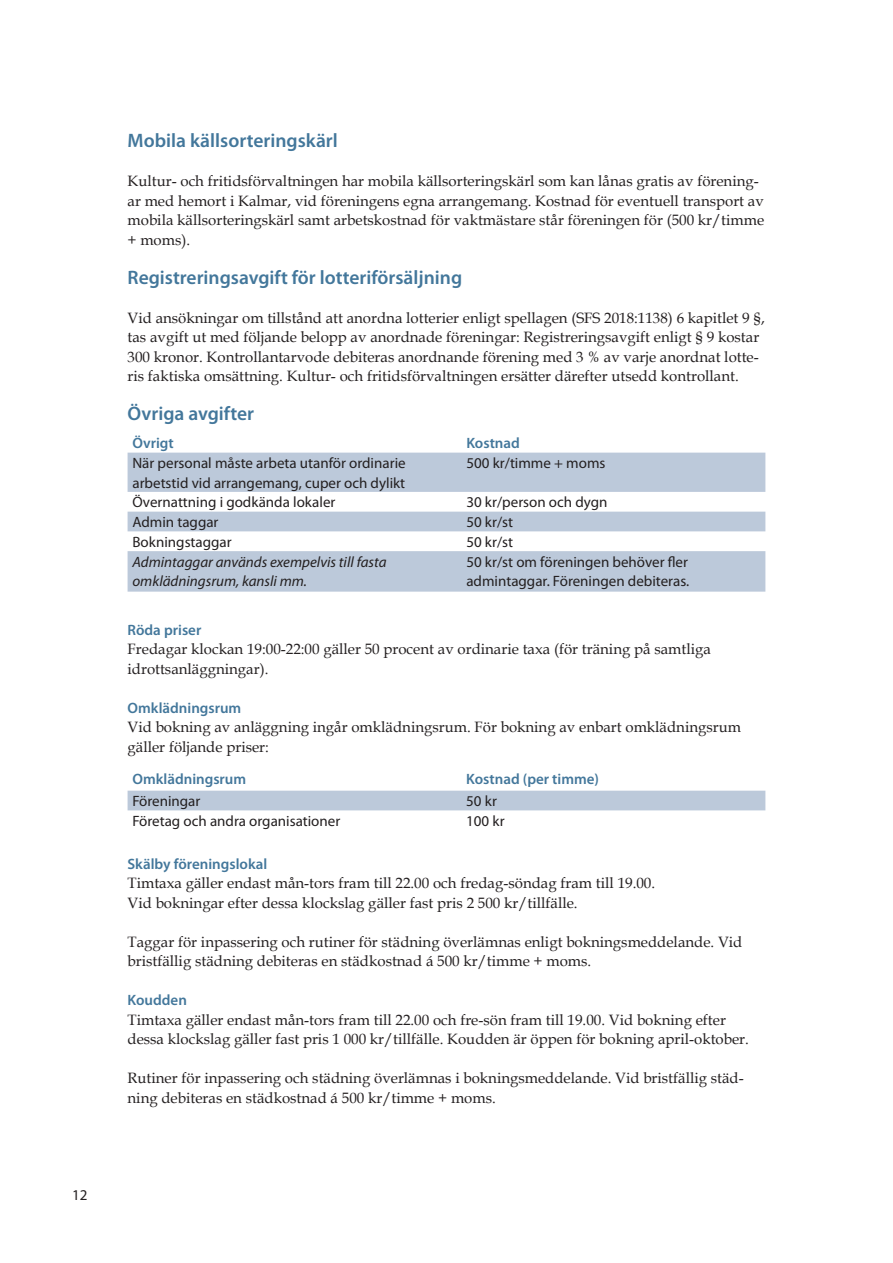
<style>
.page{position:relative;width:893px;height:1263px;background:#fff}
.page>*{position:absolute;margin:0;border:0;box-sizing:border-box;transform-origin:0 0}
.Brödtext_-_Book_Antiqua{font:600 19.5px "Myriad Pro";color:#43779b}
.Rubrik_2_-_över_flera_spalter{font:600 19.5px "Myriad Pro";color:#43779b}
.Rubrik_2_-_en_spalt{font:600 19.5px "Myriad Pro";color:#43779b}
.Brödtext_-_Book_Antiqua-2{font:15px/19.5px "Book Antiqua";color:#231f20}
.Tabell_-_vänster{font:15px/19.5px "Myriad Pro";color:#231f20}
.Tabell_-_vänster-2{font:italic 15px/19.5px "Myriad Pro";color:#231f20}
.Rubrik_3{font:600 15px "Myriad Pro";color:#43779b}
.Rubrik_i_tabell_-_vänster{font:600 15px "Myriad Pro";color:#43779b}
</style>
<div class="page">
<svg style="left:128px;top:452px;width:637px;height:1px"></svg>
<svg style="left:128px;top:453px;width:637px;height:139px;fill:#bcc9da"></svg>
<svg style="left:128px;top:790px;width:637px;height:21px;background:#bfccdc"></svg>
<p class="Tabell_-_vänster" style="left:72px;top:1185px;width:17px">12</p>
<p class="Rubrik_2_-_över_flera_spalter" style="left:128px;top:128px;width:212px">Mobila källsorteringskärl</p>
<p class="Brödtext_-_Book_Antiqua-2" style="left:128px;top:171px;width:638px">Kultur- och fritidsförvaltningen har mobila källsorteringskärl som kan lånas gratis av förening&shy;ar med hemort i Kalmar, vid föreningens egna arrangemang. Kostnad för eventuell transport av mobila källsorteringskärl samt arbetskostnad för vaktmästare står föreningen för (500 kr/timme + moms).</p>
<p class="Brödtext_-_Book_Antiqua" style="left:128px;top:265px;width:336px">Registreringsavgift för lotteriförsäljning</p>
<p class="Brödtext_-_Book_Antiqua-2" style="left:128px;top:307px;width:639px">Vid ansökningar om tillstånd att anordna lotterier enligt spellagen (SFS 2018:1138) 6 kapitlet 9 §, tas avgift ut med följande belopp av anordnade föreningar: Registreringsavgift enligt § 9 kostar 300 kronor. Kontrollantarvode debiteras anordnande förening med 3 % av varje anordnat lotte&shy;ris faktiska omsättning. Kultur- och fritidsförvaltningen ersätter därefter utsedd kontrollant.</p>
<p class="Rubrik_2_-_en_spalt" style="left:128px;top:401px;width:128px">Övriga avgifter</p>
<p class="Rubrik_i_tabell_-_vänster" style="left:132px;top:434px;width:43px">Övrigt</p>
<p class="Rubrik_i_tabell_-_vänster" style="left:466px;top:434px;width:55px">Kostnad</p>
<p class="Tabell_-_vänster" style="left:132px;top:453px;width:275px">När personal måste arbeta utanför ordinarie arbetstid vid arrangemang, cuper och dylikt</p>
<p class="Tabell_-_vänster" style="left:466px;top:453px;width:141px">500 kr/timme + moms</p>
<p class="Tabell_-_vänster" style="left:132px;top:492px;width:205px">Övernattning i godkända lokaler</p>
<p class="Tabell_-_vänster" style="left:466px;top:492px;width:142px">30 kr/person och dygn</p>
<p class="Tabell_-_vänster" style="left:132px;top:512px;width:88px">Admin taggar</p>
<p class="Tabell_-_vänster" style="left:466px;top:512px;width:48px">50 kr/st</p>
<p class="Tabell_-_vänster" style="left:132px;top:532px;width:101px">Bokningstaggar</p>
<p class="Tabell_-_vänster" style="left:466px;top:532px;width:48px">50 kr/st</p>
<p class="Tabell_-_vänster-2" style="left:132px;top:552px;width:256px">Admintaggar används exempelvis till fasta omklädningsrum, kansli mm.</p>
<p class="Tabell_-_vänster" style="left:466px;top:552px;width:224px">50 kr/st om föreningen behöver fler admintaggar. Föreningen debiteras.</p>
<p class="Rubrik_3" style="left:128px;top:620px;width:75px">Röda priser</p>
<p class="Brödtext_-_Book_Antiqua-2" style="left:128px;top:639px;width:585px">Fredagar klockan 19:00-22:00 gäller 50 procent av ordinarie taxa (för träning på samtliga idrottsanläggningar).</p>
<p class="Rubrik_3" style="left:128px;top:698px;width:115px">Omklädningsrum</p>
<p class="Brödtext_-_Book_Antiqua-2" style="left:128px;top:717px;width:615px">Vid bokning av anläggning ingår omklädningsrum. För bokning av enbart omklädningsrum gäller följande priser:</p>
<p class="Rubrik_i_tabell_-_vänster" style="left:132px;top:769px;width:115px">Omklädningsrum</p>
<p class="Rubrik_i_tabell_-_vänster" style="left:466px;top:769px;width:134px">Kostnad (per timme)</p>
<p class="Tabell_-_vänster" style="left:132px;top:791px;width:70px">Föreningar</p>
<p class="Tabell_-_vänster" style="left:466px;top:791px;width:32px">50 kr</p>
<p class="Tabell_-_vänster" style="left:132px;top:811px;width:209px">Företag och andra organisationer</p>
<p class="Tabell_-_vänster" style="left:466px;top:811px;width:40px">100 kr</p>
<p class="Rubrik_3" style="left:128px;top:854px;width:141px">Skälby föreningslokal</p>
<p class="Brödtext_-_Book_Antiqua-2" style="left:128px;top:873px;width:529px">Timtaxa gäller endast mån-tors fram till 22.00 och fredag-söndag fram till 19.00.<br>Vid bokningar efter dessa klockslag gäller fast pris 2 500 kr/tillfälle.</p>
<p class="Brödtext_-_Book_Antiqua-2" style="left:128px;top:931px;width:616px">Taggar för inpassering och rutiner för städning överlämnas enligt bokningsmeddelande. Vid bristfällig städning debiteras en städkostnad á 500 kr/timme + moms.</p>
<p class="Rubrik_3" style="left:128px;top:990px;width:61px">Koudden</p>
<p class="Brödtext_-_Book_Antiqua-2" style="left:128px;top:1009px;width:623px">Timtaxa gäller endast mån-tors fram till 22.00 och fre-sön fram till 19.00. Vid bokning efter dessa klockslag gäller fast pris 1 000 kr/tillfälle. Koudden är öppen för bokning april-oktober.</p>
<p class="Brödtext_-_Book_Antiqua-2" style="left:128px;top:1068px;width:618px">Rutiner för inpassering och städning överlämnas i bokningsmeddelande. Vid bristfällig städ&shy;ning debiteras en städkostnad á 500 kr/timme + moms.</p>
</div>
